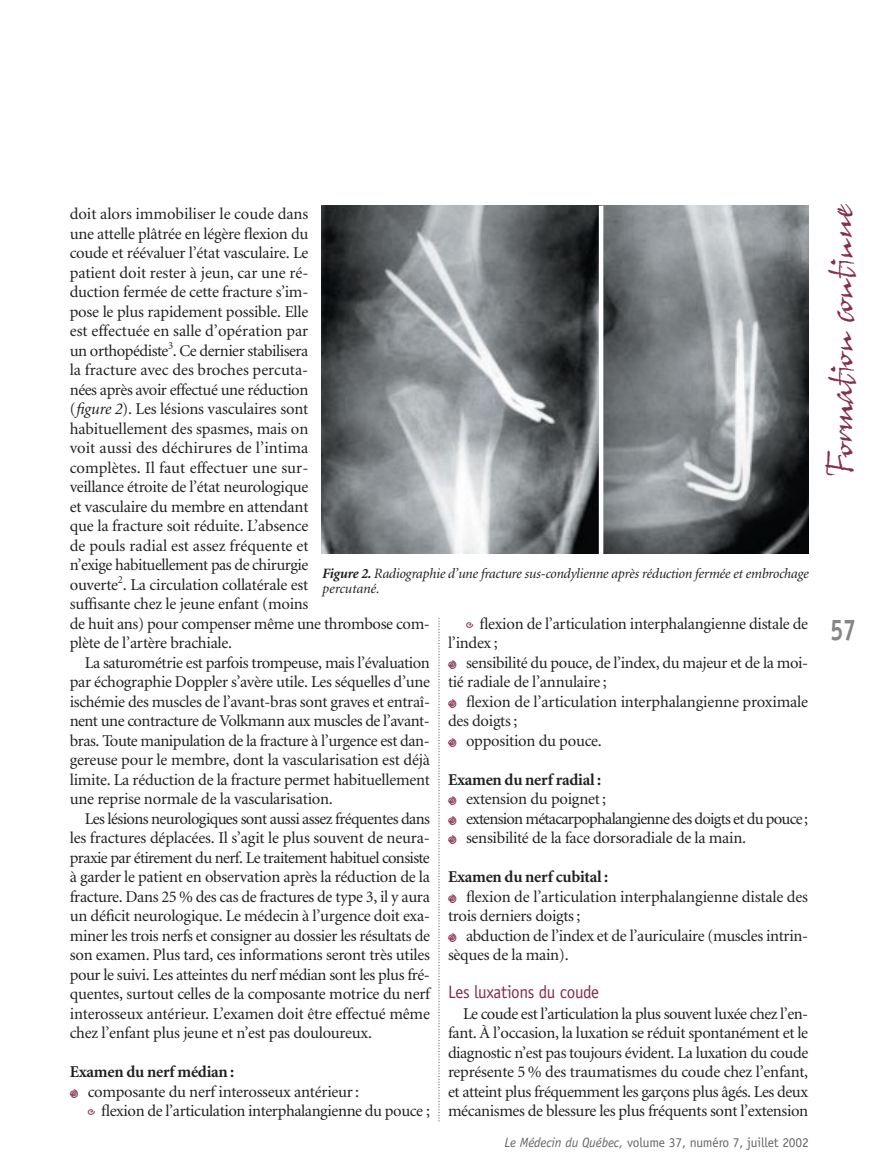
<style>
.page{position:relative;width:878px;height:1175px;background:#fff}
.page>*{position:absolute;margin:0;border:0;box-sizing:border-box;transform-origin:0 0}
.t1{font:36px "John Handy Plain";letter-spacing:-.055em;color:#842f4a}
.t2{font:700 30px "Officina Sans";color:#848688;scale:.8 1}
.t3{font:18px "Officina Sans";letter-spacing:-.015em;color:#842f4a;scale:.95 1}
.t4{font:16.5px/19.5px "Minion";letter-spacing:-.015em;color:#231f1f}
.t5{font:700 16.5px "Minion";letter-spacing:-.015em;color:#231f1f}
.t6{font:italic 14.25px/15px "Minion";letter-spacing:-.015em;color:#231f1f}
.t7{font:13.5px "Officina Sans";letter-spacing:-.01em;color:#656769}
.s1{font-style:italic}
.s2{font-family:"Mini Pics Confetti";font-weight:800;font-size:10.5px;color:#842f4a}
.s3{font-weight:700}
</style>
<div class="page">
<svg style="left:438px;top:618px;width:1px;height:503px"></svg>
<img style="left:322px;top:206px;width:486px;height:348px">
<div style="left:598px;top:206px;width:5px;height:356px;background:#fff"></div>
<p class="t4" style="left:70px;top:205px;width:361px">doit alors immobiliser le coude dans<br>une attelle plâtrée en légère flexion du<br>coude et réévaluer l’état vasculaire. Le<br>patient doit rester à jeun, car une ré-<br>duction fermée de cette fracture s’im-<br>pose le plus rapidement possible. Elle<br>est effectuée en salle d’opération par<br>un orthopédiste<sup>3</sup>. Ce dernier stabilisera<br>la fracture avec des broches percuta-<br>nées après avoir effectué une réduction<br>(<span class="s1">figure 2</span>). Les lésions vasculaires sont<br>habituellement des spasmes, mais on<br>voit aussi des déchirures de l’intima<br>complètes. Il faut effectuer une sur-<br>veillance étroite de l’état neurologique<br>et vasculaire du membre en attendant<br>que la fracture soit réduite. L’absence<br>de pouls radial est assez fréquente et<br>n’exige habituellement pas de chirurgie<br>ouverte<sup>2</sup>. La circulation collatérale est<br>suffisante chez le jeune enfant (moins<br>de huit ans) pour compenser même une thrombose com&shy;plète de l’artère brachiale.</p>
<p class="t4" style="left:70px;top:654px;width:362px;text-align:justify;text-indent:15px">La saturométrie est parfois trompeuse, mais l’évaluation par échographie Doppler s’avère utile. Les séquelles d’une ischémie des muscles de l’avant-bras sont graves et entraî&shy;nent une contracture de Volkmann aux muscles de l’avant&shy;bras. Toute manipulation de la fracture à l’urgence est dan&shy;gereuse pour le membre, dont la vascularisation est déjà limite. La réduction de la fracture permet habituellement une reprise normale de la vascularisation.</p>
<p class="t4" style="left:70px;top:810px;width:362px;text-align:justify;text-indent:15px">Les lésions neurologiques sont aussi assez fréquentes dans les fractures déplacées. Il s’agit le plus souvent de neura&shy;praxie par étirement du nerf. Le traitement habituel consiste à garder le patient en observation après la réduction de la fracture. Dans 25 % des cas de fractures de type 3, il y aura un déficit neurologique. Le médecin à l’urgence doit exa&shy;miner les trois nerfs et consigner au dossier les résultats de son examen. Plus tard, ces informations seront très utiles pour le suivi. Les atteintes du nerf médian sont les plus fré&shy;quentes, surtout celles de la composante motrice du nerf interosseux antérieur. L’examen doit être effectué même chez l’enfant plus jeune et n’est pas douloureux.</p>
<p class="t5" style="left:70px;top:1065px;width:166px">Examen du nerf médian :</p>
<p class="t4" style="left:70px;top:1083px;width:291px"><span class="s2">i</span> composante du nerf interosseux antérieur :</p>
<p class="t4" style="left:88px;top:1102px;width:344px"><span class="s2">+</span> flexion de l’articulation interphalangienne du pouce ;</p>
<p class="t6" style="left:322px;top:567px;width:488px"><span class="s3">Figure 2.</span> Radiographie d’une fracture sus-condylienne après réduction fermée et embrochage percutané.</p>
<p class="t4" style="left:448px;top:615px;width:362px;text-indent:18px"><span class="s2">+</span> flexion de l’articulation interphalangienne distale de l’index ;<br><span class="s2">i</span> sensibilité du pouce, de l’index, du majeur et de la moi&shy;tié radiale de l’annulaire ;<br><span class="s2">i</span> flexion de l’articulation interphalangienne proximale des doigts ;<br><span class="s2">i</span> opposition du pouce.</p>
<p class="t4" style="left:448px;top:771px;width:361px"><span class="s3">Examen du nerf radial :<br></span><span class="s2">i</span> extension du poignet ;<br><span class="s2">i</span> extension métacarpophalangienne des doigts et du pouce; <span class="s2">i</span> sensibilité de la face dorsoradiale de la main.</p>
<p class="t4" style="left:448px;top:868px;width:361px"><span class="s3">Examen du nerf cubital :<br></span><span class="s2">i</span> flexion de l’articulation interphalangienne distale des trois derniers doigts ;<br><span class="s2">i</span> abduction de l’index et de l’auriculaire (muscles intrin&shy;sèques de la main).</p>
<p class="t3" style="left:448px;top:984px;width:161px">Les luxations du coude</p>
<p class="t4" style="left:448px;top:1005px;width:362px;text-align:justify;text-indent:15px">Le coude est l’articulation la plus souvent luxée chez l’en&shy;fant. À l’occasion, la luxation se réduit spontanément et le diagnostic n’est pas toujours évident. La luxation du coude représente 5 % des traumatismes du coude chez l’enfant, et atteint plus fréquemment les garçons plus âgés. Les deux mécanismes de blessure les plus fréquents sont l’extension</p>
<p class="t7" style="left:504px;top:1137px;width:306px"><span class="s1">Le Médecin du Québec,</span> volume 37, numéro 7, juillet 2002</p>
<h1 class="t1" style="left:825px;top:475px;width:273px;rotate:-90deg">Formation continue</h1>
<h2 class="t2" style="left:830px;top:618px;width:34px">57</h2>
</div>
